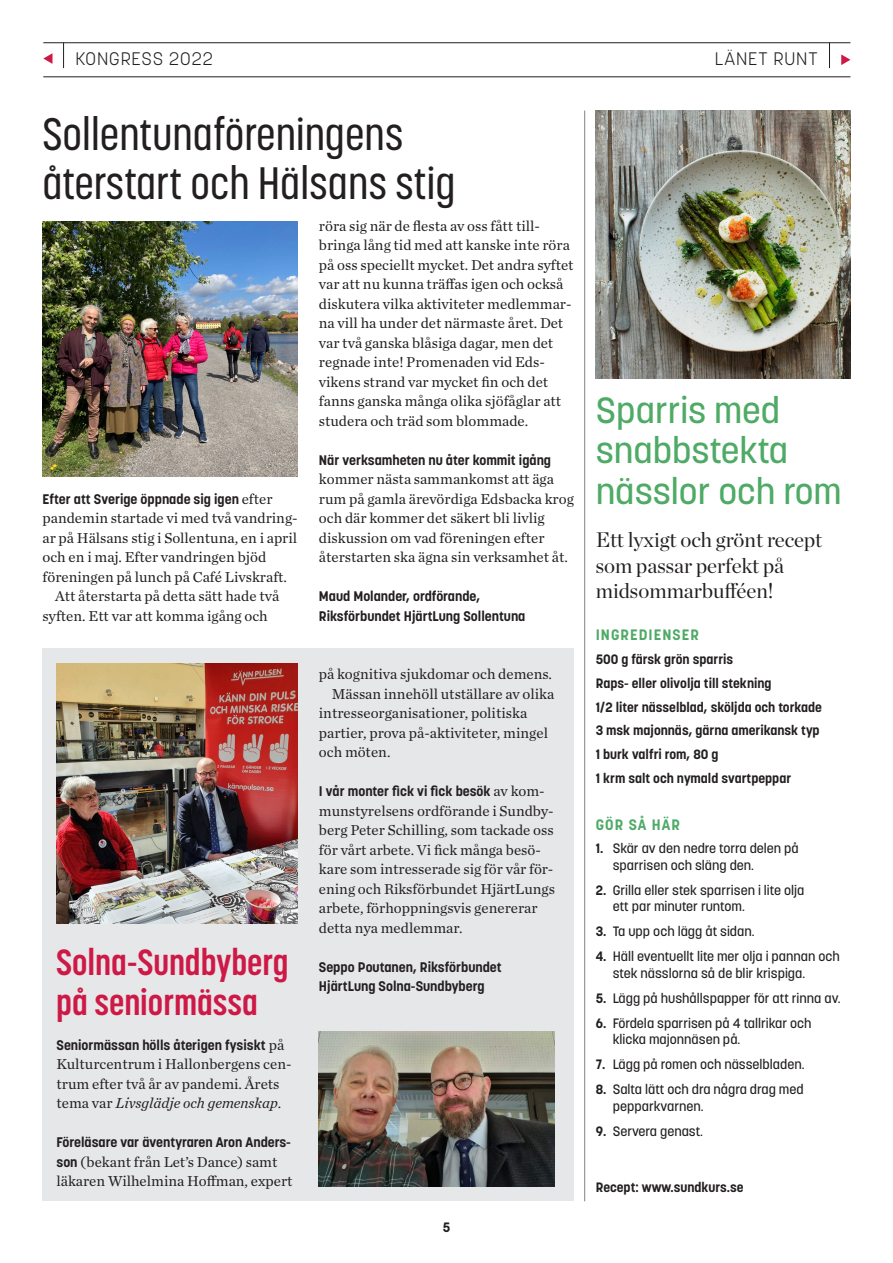
<style>
.page{position:relative;width:893px;height:1263px;background:#fff}
.page>*{position:absolute;margin:0;border:0;box-sizing:border-box;transform-origin:0 0}
.Rubrik_2{font:500 45px/49.5px "Korolev Condensed";color:#231f20}
.faktatext{font:500 36px/40.5px "Korolev";color:#4faa66}
.Rubrik_2-2{font:700 36px/40.5px "Korolev Condensed";color:#ce1947}
.Ingress{font:21px/25.5px "Chronicle Display";color:#231f20}
.t1{font:300 18px "Korolev";letter-spacing:.05em;color:#231f20}
.Brödtext{font:15px/19.5px "Chronicle Text G1";color:#231f20}
.Brödtext_indrag{font:15px/19.5px "Chronicle Text G1";color:#231f20}
.faktatext-2{font:700 15px "Korolev";letter-spacing:.07em;color:#4faa66}
.Brödtext-2{font:700 13.8px/19.5px "Korolev";color:#231f20}
.faktatext-3{font:500 13.5px/16.5px "Korolev";color:#231f20}
.faktatext-4{font:700 13.5px "Korolev";color:#231f20}
.s1{font-family:"Chronicle Text G1";font-weight:400;font-size:15px}
.s2{font-style:italic}
.s3{font-family:"Korolev";font-weight:700;font-size:13.8px}
.s4{font-weight:700}
</style>
<div class="page">
<div style="left:43px;top:648px;width:531px;height:553px;background:#e6e7e9"></div>
<hr style="left:43px;top:42px;width:807px;height:1px;background:#231f20">
<hr style="left:43px;top:77px;width:807px;height:1px;background:#231f20">
<svg style="left:63px;top:43px;width:1px;height:25px"></svg>
<svg style="left:43px;top:53px;width:10px;height:11px"></svg>
<img style="left:57px;top:663px;width:241px;height:261px">
<img style="left:43px;top:221px;width:255px;height:255px">
<hr style="left:584px;top:111px;width:1px;height:1090px;background:#808285">
<img style="left:596px;top:111px;width:254px;height:267px">
<img style="left:319px;top:1032px;width:236px;height:154px">
<svg style="left:841px;top:54px;width:9px;height:11px"></svg>
<svg style="left:829px;top:43px;width:1px;height:25px"></svg>
<p class="t1" style="left:75px;top:47px;width:139px">KONGRESS 2022</p>
<p class="Rubrik_2" style="left:43px;top:109px;width:415px">Sollentunaföreningens återstart och Hälsans stig</p>
<p class="Brödtext-2" style="left:43px;top:489px;width:232px">Efter att Sverige öppnade sig igen <span class="s1">efter</span></p>
<p class="Brödtext" style="left:43px;top:508px;width:257px">pandemin startade vi med två vandring&shy;ar på Hälsans stig i Sollentuna, en i april och en i maj. Efter vandringen bjöd föreningen på lunch på Café Livskraft.</p>
<p class="Brödtext_indrag" style="left:43px;top:586px;width:238px;text-indent:13px">Att återstarta på detta sätt hade två syften. Ett var att komma igång och</p>
<p class="Rubrik_2-2" style="left:56px;top:942px;width:234px">Solna-Sundbyberg på seniormässa</p>
<p class="Brödtext-2" style="left:57px;top:1035px;width:229px">Seniormässan hölls återigen fysiskt <span class="s1">på</span></p>
<p class="Brödtext" style="left:57px;top:1054px;width:237px">Kulturcentrum i Hallonbergens cen&shy;trum efter två år av pandemi. Årets tema var <span class="s2">Livsglädje och gemenskap</span>.</p>
<p class="Brödtext-2" style="left:57px;top:1133px;width:236px">Föreläsare var äventyraren Aron Anders-</p>
<p class="Brödtext" style="left:57px;top:1151px;width:238px"><span class="s3">son</span> (bekant från Let’s Dance) samt läkaren Wilhelmina Hoffman, expert</p>
<p class="Brödtext_indrag" style="left:319px;top:215px;width:256px">röra sig när de flesta av oss fått till&shy;bringa lång tid med att kanske inte röra på oss speciellt mycket. Det andra syftet var att nu kunna träffas igen och också diskutera vilka aktiviteter medlemmar&shy;na vill ha under det närmaste året. Det var två ganska blåsiga dagar, men det regnade inte! Promenaden vid Eds&shy;vikens strand var mycket fin och det fanns ganska många olika sjöfåglar att studera och träd som blommade.</p>
<p class="Brödtext-2" style="left:319px;top:450px;width:234px">När verksamheten nu åter kommit igång</p>
<p class="Brödtext" style="left:319px;top:469px;width:256px">kommer nästa sammankomst att äga rum på gamla ärevördiga Edsbacka krog och där kommer det säkert bli livlig diskussion om vad föreningen efter återstarten ska ägna sin verksamhet åt.</p>
<p class="Brödtext-2" style="left:319px;top:587px;width:208px">Maud Molander, ordförande,<br>Riksförbundet HjärtLung Sollentuna</p>
<p class="Brödtext" style="left:319px;top:664px;width:235px">på kognitiva sjukdomar och demens.</p>
<p class="Brödtext_indrag" style="left:319px;top:683px;width:237px;text-indent:13px">Mässan innehöll utställare av olika intresseorganisationer, politiska partier, prova på-aktiviteter, mingel och möten.</p>
<p class="Brödtext-2" style="left:319px;top:782px;width:227px">I vår monter fick vi fick besök <span class="s1">av kom-</span></p>
<p class="Brödtext" style="left:319px;top:800px;width:238px">munstyrelsens ordförande i Sundby&shy;berg Peter Schilling, som tackade oss för vårt arbete. Vi fick många besö&shy;kare som intresserade sig för vår för&shy;ening och Riksförbundet HjärtLungs arbete, förhoppningsvis genererar detta nya medlemmar.</p>
<p class="Brödtext-2" style="left:319px;top:957px;width:184px">Seppo Poutanen, Riksförbundet<br>HjärtLung Solna-Sundbyberg</p>
<p class="faktatext-4" style="left:443px;top:1218px;width:9px">5</p>
<p class="t1" style="left:715px;top:47px;width:104px">LÄNET RUNT</p>
<p class="faktatext" style="left:596px;top:390px;width:247px">Sparris med snabbstekta nässlor och rom</p>
<p class="Ingress" style="left:596px;top:525px;width:228px">Ett lyxigt och grönt recept som passar perfekt på midsommarbufféen!</p>
<p class="faktatext-2" style="left:596px;top:626px;width:105px">INGREDIENSER</p>
<p class="faktatext-4" style="left:596px;top:651px;width:139px">500 g färsk grön sparris</p>
<p class="faktatext-4" style="left:596px;top:674px;width:177px">Raps- eller olivolja till stekning</p>
<p class="faktatext-4" style="left:596px;top:698px;width:228px">1/2 liter nässelblad, sköljda och torkade</p>
<p class="faktatext-4" style="left:596px;top:722px;width:226px">3 msk majonnäs, gärna amerikansk typ</p>
<p class="faktatext-4" style="left:596px;top:746px;width:124px">1 burk valfri rom, 80 g</p>
<p class="faktatext-4" style="left:596px;top:770px;width:197px">1 krm salt och nymald svartpeppar</p>
<p class="faktatext-2" style="left:596px;top:816px;width:86px">GÖR SÅ HÄR</p>
<p class="faktatext-3" style="left:613px;top:840px;width:188px;text-indent:-17px"><span class="s4">1.</span> Skär av den nedre torra delen på sparrisen och släng den.</p>
<p class="faktatext-3" style="left:613px;top:882px;width:193px;text-indent:-17px"><span class="s4">2.</span> Grilla eller stek sparrisen i lite olja ett par minuter runtom.</p>
<p class="faktatext-3" style="left:596px;top:923px;width:160px"><span class="s4">3.</span> Ta upp och lägg åt sidan.</p>
<p class="faktatext-3" style="left:613px;top:948px;width:229px;text-indent:-17px"><span class="s4">4.</span> Häll eventuellt lite mer olja i pannan och stek nässlorna så de blir krispiga.</p>
<p class="faktatext-3" style="left:596px;top:990px;width:246px"><span class="s4">5.</span> Lägg på hushållspapper för att rinna av.</p>
<p class="faktatext-3" style="left:613px;top:1015px;width:200px;text-indent:-17px"><span class="s4">6.</span> Fördela sparrisen på 4 tallrikar och klicka majonnäsen på.</p>
<p class="faktatext-3" style="left:596px;top:1056px;width:210px"><span class="s4">7.</span> Lägg på romen och nässelbladen.</p>
<p class="faktatext-3" style="left:613px;top:1081px;width:192px;text-indent:-17px"><span class="s4">8.</span> Salta lätt och dra några drag med pepparkvarnen.</p>
<p class="faktatext-3" style="left:596px;top:1123px;width:109px"><span class="s4">9.</span> Servera genast.</p>
<p class="faktatext-4" style="left:596px;top:1178px;width:149px">Recept: www.sundkurs.se</p>
</div>
